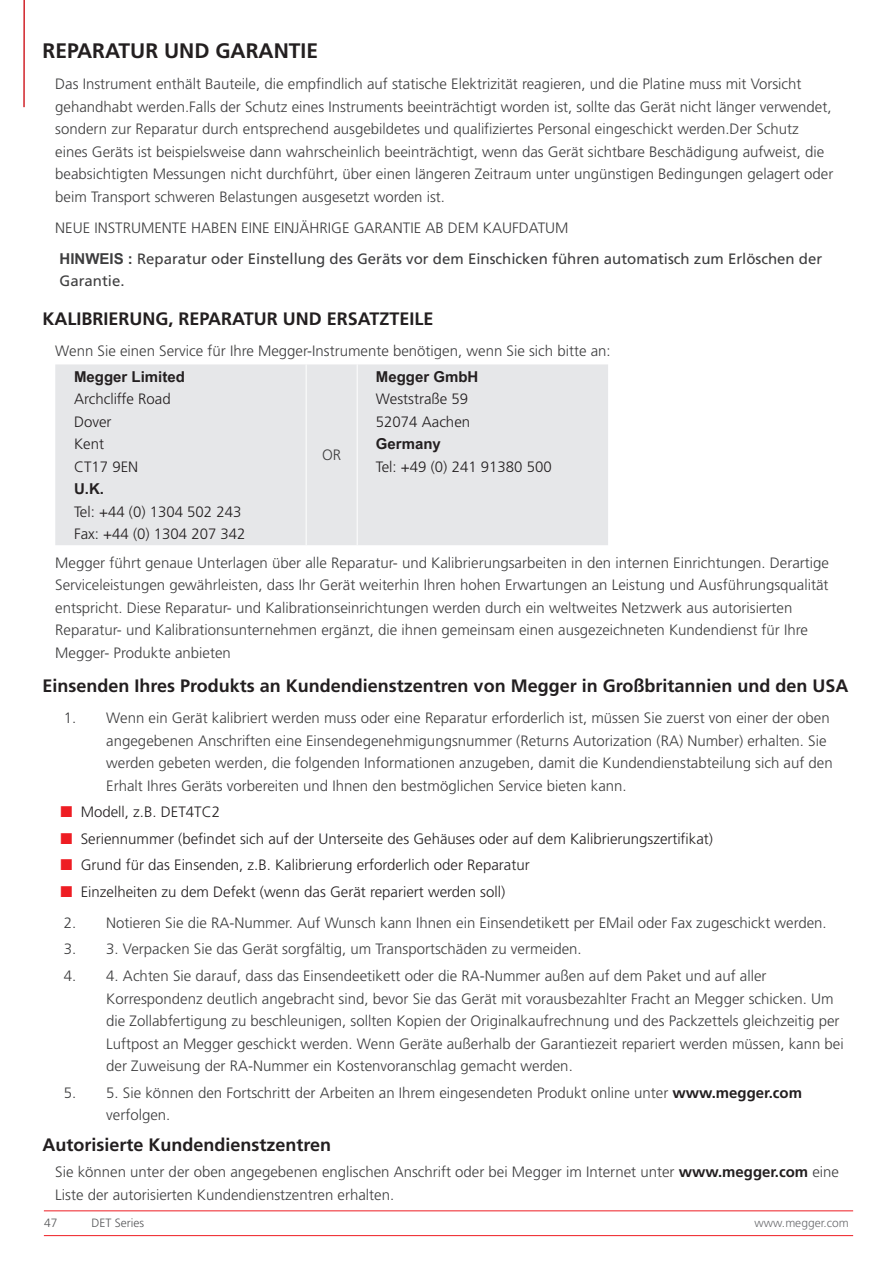
<style>
.page{position:relative;width:893px;height:1263px;background:#fff}
.page>*{position:absolute;margin:0;border:0;box-sizing:border-box;transform-origin:0 0}
.t1{font:700 21px "Frutiger LT Pro";color:#231f20}
.t2{font:700 18px "Frutiger LT Pro";color:#231f20}
.t3{font:300 15px/22.5px "Frutiger LT Pro";color:#3e3e3f}
.t4{font:300 15px/22.5px "Frutiger LT Pro";color:#231f20}
.t5{font:15px/31px "Frutiger LT Pro";color:#3e3e3f}
.t6{font:700 15px "Arial Unicode MS";color:#231f20}
.t7{font:300 12px "Frutiger LT Pro";color:#6c6d70}
.t8{font:300 12px "Frutiger LT Pro";color:#57585a}
.s1{font-weight:300}
.s2{font-family:"Arial Unicode MS";font-weight:700}
.s3{font-weight:700;color:#231f20}
</style>
<div class="page">
<hr style="left:44px;top:1210px;width:809px;height:1px;background:#ee1d23">
<hr style="left:44px;top:1235px;width:809px;height:1px;background:#ee1d23">
<hr style="left:23px;top:0;width:2px;height:107px;background:#d1232a">
<div style="left:55px;top:364px;width:553px;height:181px;background:#e6e7e9"></div>
<hr style="left:306px;top:364px;width:1px;height:181px;background:#fff">
<hr style="left:357px;top:364px;width:1px;height:181px;background:#fff">
<h1 class="t1" style="left:43px;top:38px;width:277px">REPARATUR UND GARANTIE</h1>
<p class="t3" style="left:55px;top:73px;width:780px">Das Instrument enthält Bauteile, die empfindlich auf statische Elektrizität reagieren, und die Platine muss mit Vorsicht gehandhabt werden.Falls der Schutz eines Instruments beeinträchtigt worden ist, sollte das Gerät nicht länger verwendet, sondern zur Reparatur durch entsprechend ausgebildetes und qualifiziertes Personal eingeschickt werden.Der Schutz eines Geräts ist beispielsweise dann wahrscheinlich beeinträchtigt, wenn das Gerät sichtbare Beschädigung aufweist, die beabsichtigten Messungen nicht durchführt, über einen längeren Zeitraum unter ungünstigen Bedingungen gelagert oder beim Transport schweren Belastungen ausgesetzt worden ist.</p>
<p class="t5" style="left:55px;top:212px;width:768px"><span class="s1">NEUE INSTRUMENTE HABEN EINE EINJÄHRIGE GARANTIE AB DEM KAUFDATUM<br></span><span class="s2">HINWEIS :</span> Reparatur oder Einstellung des Geräts vor dem Einschicken führen automatisch zum Erlöschen der</p>
<p class="t5" style="left:60px;top:266px;width:67px">Garantie.</p>
<p class="t2" style="left:43px;top:308px;width:392px">KALIBRIERUNG, REPARATUR UND ERSATZTEILE</p>
<p class="t3" style="left:55px;top:340px;width:557px">Wenn Sie einen Service für Ihre Megger-Instrumente benötigen, wenn Sie sich bitte an:</p>
<p class="t6" style="left:74px;top:365px;width:112px">Megger Limited</p>
<p class="t4" style="left:74px;top:388px;width:98px">Archcliffe Road<br>Dover<br>Kent<br>CT17 9EN</p>
<p class="t6" style="left:74px;top:478px;width:31px">U.K.</p>
<p class="t4" style="left:74px;top:500px;width:173px">Tel: +44 (0) 1304 502 243<br>Fax: +44 (0) 1304 207 342</p>
<p class="t6" style="left:376px;top:365px;width:104px">Megger GmbH</p>
<p class="t4" style="left:376px;top:388px;width:96px">Weststraße 59<br>52074 Aachen</p>
<p class="t6" style="left:376px;top:433px;width:67px">Germany</p>
<p class="t4" style="left:376px;top:455px;width:177px">Tel: +49 (0) 241 91380 500</p>
<p class="t3" style="left:322px;top:444px;width:21px">OR</p>
<p class="t3" style="left:55px;top:551px;width:775px">Megger führt genaue Unterlagen über alle Reparatur- und Kalibrierungsarbeiten in den internen Einrichtungen. Derartige Serviceleistungen gewährleisten, dass Ihr Gerät weiterhin Ihren hohen Erwartungen an Leistung und Ausführungsqualität entspricht. Diese Reparatur- und Kalibrationseinrichtungen werden durch ein weltweites Netzwerk aus autorisierten Reparatur- und Kalibrationsunternehmen ergänzt, die ihnen gemeinsam einen ausgezeichneten Kundendienst für Ihre Megger- Produkte anbieten</p>
<p class="t2" style="left:43px;top:675px;width:807px">Einsenden Ihres Produkts an Kundendienstzentren von Megger in Großbritannien und den USA</p>
<p class="t3" style="left:106px;top:707px;width:728px;text-indent:-43px">1. Wenn ein Gerät kalibriert werden muss oder eine Reparatur erforderlich ist, müssen Sie zuerst von einer der oben angegebenen Anschriften eine Einsendegenehmigungsnummer (Returns Autorization (RA) Number) erhalten. Sie werden gebeten werden, die folgenden Informationen anzugeben, damit die Kundendienstabteilung sich auf den Erhalt Ihres Geräts vorbereiten und Ihnen den bestmöglichen Service bieten kann.</p>
<p class="t4" style="left:81px;top:799px;width:634px;line-height:26.5px">Modell, z.B. DET4TC2<br>Seriennummer (befindet sich auf der Unterseite des Gehäuses oder auf dem Kalibrierungszertifikat)<br>Grund für das Einsenden, z.B. Kalibrierung erforderlich oder Reparatur<br>Einzelheiten zu dem Defekt (wenn das Gerät repariert werden soll)</p>
<p class="t3" style="left:64px;top:911px;width:764px">2. Notieren Sie die RA-Nummer. Auf Wunsch kann Ihnen ein Einsendetikett per EMail oder Fax zugeschickt werden.</p>
<p class="t3" style="left:64px;top:938px;width:519px">3. 3. Verpacken Sie das Gerät sorgfältig, um Transportschäden zu vermeiden.</p>
<p class="t3" style="left:106px;top:965px;width:739px;text-indent:-43px">4. 4. Achten Sie darauf, dass das Einsendeetikett oder die RA-Nummer außen auf dem Paket und auf aller Korrespondenz deutlich angebracht sind, bevor Sie das Gerät mit vorausbezahlter Fracht an Megger schicken. Um die Zollabfertigung zu beschleunigen, sollten Kopien der Originalkaufrechnung und des Packzettels gleichzeitig per Luftpost an Megger geschickt werden. Wenn Geräte außerhalb der Garantiezeit repariert werden müssen, kann bei der Zuweisung der RA-Nummer ein Kostenvoranschlag gemacht werden.</p>
<p class="t3" style="left:106px;top:1081px;width:697px;text-indent:-43px">5. 5. Sie können den Fortschritt der Arbeiten an Ihrem eingesendeten Produkt online unter <span class="s3">www.megger.com </span>verfolgen.</p>
<p class="t2" style="left:43px;top:1133px;width:290px">Autorisierte Kundendienstzentren</p>
<p class="t3" style="left:55px;top:1161px;width:785px">Sie können unter der oben angegebenen englischen Anschrift oder bei Megger im Internet unter <span class="s3">www.megger.com</span> eine<br>Liste der autorisierten Kundendienstzentren erhalten.</p>
<p class="t8" style="left:44px;top:1216px;width:15px">47</p>
<p class="t8" style="left:92px;top:1216px;width:54px">DET Series</p>
<p class="t7" style="left:755px;top:1216px;width:96px">www.megger.com</p>
</div>
